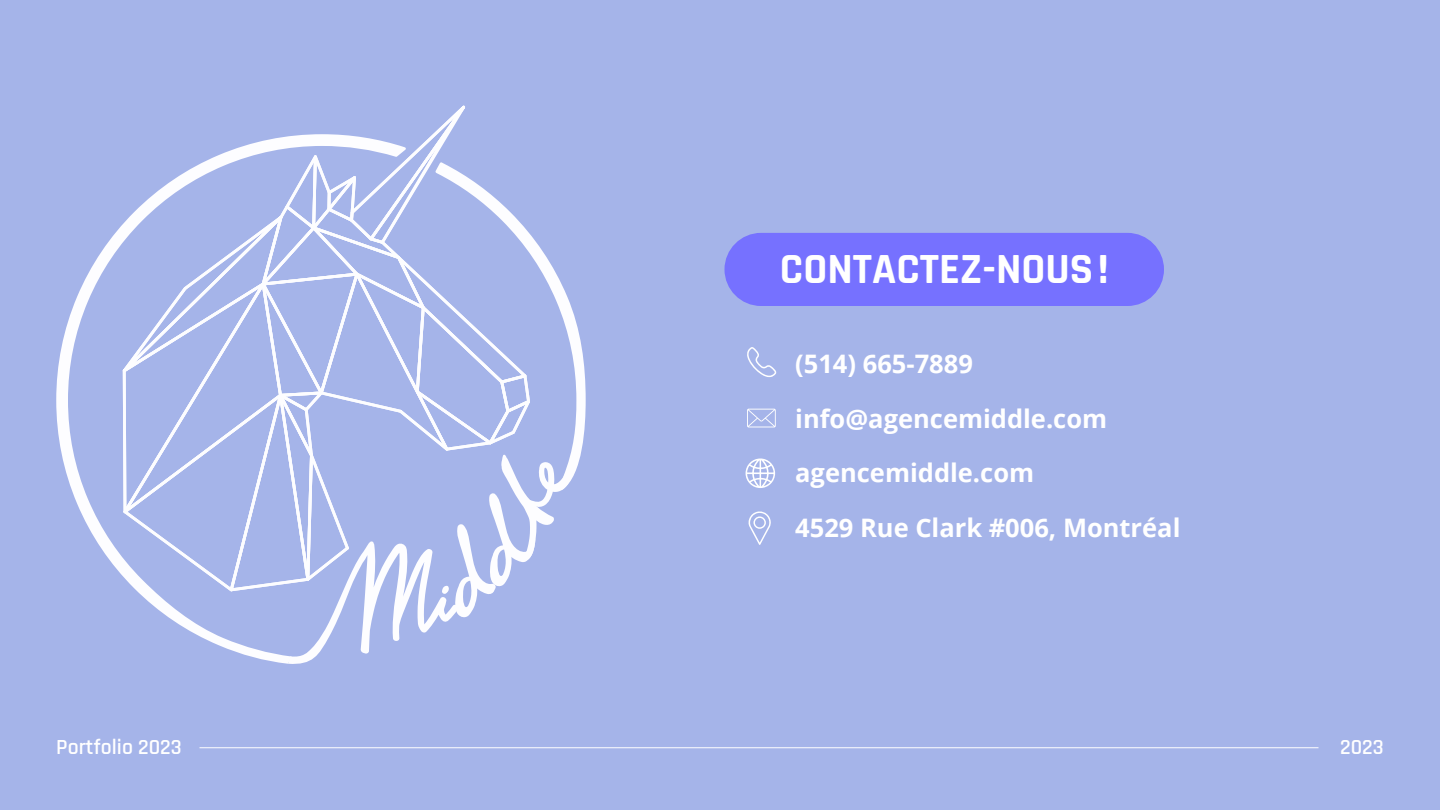
<style>
.page{position:relative;width:1440px;height:810px;background:#a5b4e9}
.page>*{position:absolute;margin:0;border:0;box-sizing:border-box;transform-origin:0 0}
.t1{font:700 43.5px "Rajdhani";color:#fff}
.t2{font:700 25.5px/54.8px "Open Sans";color:#fff}
.t3{font:600 21.75px "Rajdhani";color:#fff}
</style>
<div class="page">
<div style="left:725px;top:233px;width:439px;height:73px;background:#7671ff;border-radius:37px"></div>
<svg style="left:56px;top:254px;width:44px;height:292px"></svg>
<svg style="left:580px;top:339px;width:6px;height:118px"></svg>
<svg style="left:100px;top:105px;width:480px;height:559px"></svg>
<hr style="left:200px;top:747px;width:1118px;height:1px;background:#fff">
<svg style="left:748px;top:511px;width:23px;height:34px"></svg>
<svg style="left:746px;top:458px;width:29px;height:30px"></svg>
<svg style="left:747px;top:409px;width:29px;height:18px"></svg>
<svg style="left:747px;top:347px;width:29px;height:30px"></svg>
<h1 class="t1" style="left:780px;top:242px;width:330px">CONTACTEZ-NOUS!</h1>
<p class="t2" style="left:795px;top:336px;width:387px">(514) 665-7889 info@agencemiddle.com agencemiddle.com<br>4529 Rue Clark #006, Montréal</p>
<p class="t3" style="left:56px;top:734px;width:127px">Portfolio 2023</p>
<p class="t3" style="left:1340px;top:734px;width:45px">2023</p>
</div>
